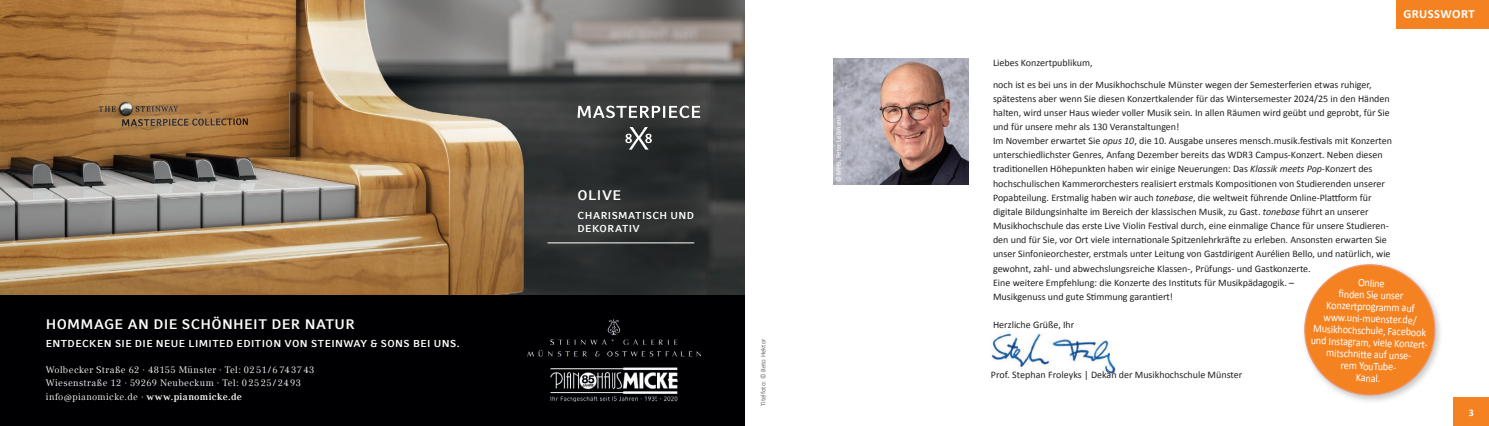
<style>
.page{position:relative;width:1489px;height:426px;background:#fff}
.page>*{position:absolute;margin:0;border:0;box-sizing:border-box;transform-origin:0 0}
.t1{font:700 13.75px "Compatil Fact LT Com";letter-spacing:.03em;color:#fff}
.t2{font:700 12.5px "Calibri";letter-spacing:.035em;color:#fff}
.t3{font:11.25px "Calibri";color:#fff;scale:.9 1}
.t4{font:10px/14.1px "Calibri";color:#231f20}
.t5{font:700 10px/13.5px "Compatil Fact LT Com";letter-spacing:.04em;color:#fff}
.t6{font:700 10px "Calibri";color:#fff}
.t7{font:9.38px/13.8px "Compatil Text LT Com";letter-spacing:.04em;color:#fff}
.t8{font:6.88px "Calibri";color:#6c6d70}
.t9{font:6.88px "Calibri";color:#fff}
.s1{font-weight:700}
.s2{font-style:italic}
</style>
<div class="page">
<img style="left:991px;top:333px;width:125px;height:41px">
<img style="left:833px;top:58px;width:135px;height:127px">
<div style="left:1395px;top:0;width:93px;height:28px;background:#f58220"></div>
<div style="left:1300px;top:261px;width:143px;height:142px;background:#231f20;opacity:.25"></div>
<svg style="left:1302px;top:262px;width:134px;height:133px"></svg>
<div style="left:1453px;top:397px;width:35px;height:28px;background:#f58220"></div>
<div style="left:0;top:0;width:744px;height:425px;background:#000002"></div>
<img style="left:0;top:0;width:744px;height:294px">
<img style="left:528px;top:319px;width:172px;height:82px">
<hr style="left:547px;top:242px;width:147px;height:1px;background:#fff">
<svg style="left:625px;top:127px;width:26px;height:22px"></svg>
<svg style="left:577px;top:105px;width:123px;height:13px;background:#838484"></svg>
<h1 class="t1" style="left:46px;top:316px;width:310px">HOMMAGE AN DIE SCHÖNHEIT DER NATUR</h1>
<p class="t5" style="left:46px;top:336px;width:415px">ENTDECKEN SIE DIE NEUE LIMITED EDITION VON STEINWAY &amp; SONS BEI UNS.</p>
<p class="t7" style="left:46px;top:362px;width:270px">Wolbecker Straße 62 ∙ 48155 Münster ∙ Tel: 02 51 / 6 74 37 43<br>Wiesenstraße 12 ∙ 59269 Neubeckum ∙ Tel: 0 25 25 / 24 93 info@pianomicke.de ∙ <span class="s1">www.pianomicke.de</span></p>
<h1 class="t1" style="left:577px;top:187px;width:45px">OLIVE</h1>
<p class="t5" style="left:577px;top:208px;width:118px">CHARISMATISCH UND<br>DEKORATIV</p>
<p class="t8" style="left:759px;top:406px;width:69px;rotate:-90deg">Titelfoto: © Beto Hektor</p>
<p class="t9" style="left:834px;top:182px;width:68px;rotate:-90deg">© MHS, Peter Leßmann</p>
<p class="t2" style="left:1403px;top:6px;width:73px">GRUSSWORT</p>
<p class="t4" style="left:993px;top:52px;width:380px;line-height:21.4px">Liebes Konzertpublikum,<br>noch ist es bei uns in der Musikhochschule Münster wegen der Semesterferien etwas ruhiger,</p>
<p class="t4" style="left:993px;top:91px;width:400px">spätestens aber wenn Sie diesen Konzertkalender für das Wintersemester 2024/25 in den Händen halten, wird unser Haus wieder voller Musik sein. In allen Räumen wird geübt und geprobt, für Sie und für unsere mehr als 130 Veranstaltungen!<br>Im November erwartet Sie <span class="s2">opus 10</span>, die 10. Ausgabe unseres mensch.musik.festivals mit Konzerten unterschiedlichster Genres, Anfang Dezember bereits das WDR3 Campus-Konzert. Neben diesen traditionellen Höhepunkten haben wir einige Neuerungen: Das <span class="s2">Klassik meets Pop</span>-Konzert des hochschulischen Kammerorchesters realisiert erstmals Kompositionen von Studierenden unserer Popabteilung. Erstmalig haben wir auch <span class="s2">tonebase</span>, die weltweit führende Online-Plattform für digitale Bildungsinhalte im Bereich der klassischen Musik, zu Gast. <span class="s2">tonebase</span> führt an unserer Musikhochschule das erste Live Violin Festival durch, eine einmalige Chance für unsere Studieren&shy;den und für Sie, vor Ort viele internationale Spitzenlehrkräfte zu erleben. Ansonsten erwarten Sie unser Sinfonieorchester, erstmals unter Leitung von Gastdirigent Aurélien Bello, und natürlich, wie gewohnt, zahl- und abwechslungsreiche Klassen-, Prüfungs- und Gastkonzerte.<br>Eine weitere Empfehlung: die Konzerte des Instituts für Musikpädagogik. –<br>Musikgenuss und gute Stimmung garantiert!</p>
<p class="t4" style="left:993px;top:317px;width:83px">Herzliche Grüße, Ihr</p>
<p class="t3" style="left:1358px;top:275px;width:31px;rotate:2deg">Online</p>
<p class="t3" style="left:1338px;top:286px;width:73px;rotate:2deg">fi nden Sie unser</p>
<p class="t3" style="left:1326px;top:297px;width:100px;rotate:2deg">Konzertprogramm auf</p>
<p class="t3" style="left:1323px;top:309px;width:105px;rotate:2deg">www.uni-muenster.de/</p>
<p class="t3" style="left:1313px;top:321px;width:127px;rotate:2deg">Musikhochschule, Facebook</p>
<p class="t3" style="left:1310px;top:332px;width:131px;rotate:2deg">und Instagram, viele Konzert-</p>
<p class="t3" style="left:1326px;top:345px;width:104px;rotate:2deg">mitschnitt e auf unse-</p>
<p class="t3" style="left:1340px;top:357px;width:71px;rotate:2deg">rem YouTube-</p>
<p class="t3" style="left:1355px;top:370px;width:29px;rotate:2deg">Kanal.</p>
<p class="t4" style="left:990px;top:367px;width:253px">Prof. Stephan Froleyks | Dekan der Musikhochschule Münster</p>
<p class="t6" style="left:1468px;top:405px;width:7px">3</p>
</div>
